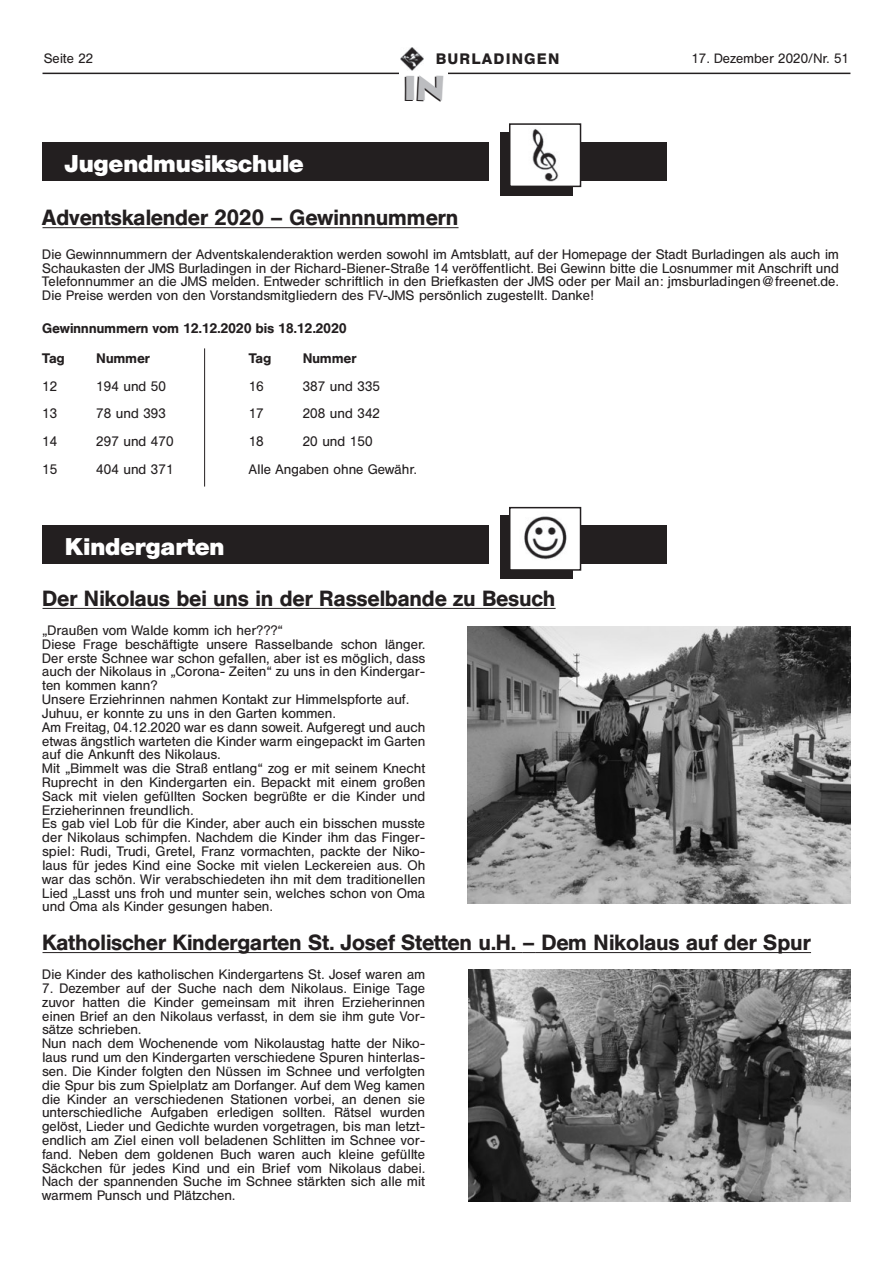
<style>
.page{position:relative;width:893px;height:1263px;background:#fff}
.page>*{position:absolute;margin:0;border:0;box-sizing:border-box;transform-origin:0 0}
.t1{font:34.5px "Lii Ack";color:#231f20}
.t2{font:24px "Hel Bol";color:#fff}
.t3{font:21.75px "Hel Med";color:#231f20}
.t4{font:15px "Hel Dem Bol";letter-spacing:.115em;color:#231f20}
.t5{font:13.65px/13.8px "Hel Reg";letter-spacing:.025em;color:#231f20}
.t6{font:13.65px "Hel Med";color:#231f20}
.t7{font:13.5px "Hel Reg";letter-spacing:.025em;color:#231f20}
</style>
<div class="page">
<hr style="left:43px;top:73px;width:807px;height:1px;background:#231f20">
<div style="left:400px;top:43px;width:48px;height:32px;background:#fff"></div>
<img style="left:400px;top:47px;width:24px;height:24px">
<div style="left:43px;top:142px;width:446px;height:38px;background:#231f20"></div>
<div style="left:500px;top:132px;width:73px;height:64px;background:#231f20"></div>
<div style="left:510px;top:124px;width:70px;height:62px;background:#fff"></div>
<img style="left:532px;top:129px;width:27px;height:53px">
<div style="left:509px;top:123px;width:72px;height:64px;border:2px solid #231f20"></div>
<div style="left:581px;top:142px;width:85px;height:38px;background:#231f20"></div>
<hr style="left:43px;top:227px;width:416px;height:1px;background:#231f20">
<hr style="left:204px;top:348px;width:1px;height:139px;background:#231f20">
<hr style="left:43px;top:608px;width:513px;height:1px;background:#231f20">
<div style="left:43px;top:525px;width:446px;height:39px;background:#231f20"></div>
<div style="left:500px;top:515px;width:73px;height:64px;background:#231f20"></div>
<div style="left:510px;top:508px;width:70px;height:62px;background:#fff"></div>
<img style="left:524px;top:516px;width:43px;height:44px">
<div style="left:509px;top:507px;width:72px;height:64px;border:2px solid #231f20"></div>
<div style="left:581px;top:525px;width:85px;height:39px;background:#231f20"></div>
<img style="left:468px;top:626px;width:382px;height:277px">
<hr style="left:43px;top:952px;width:480px;height:1px;background:#231f20">
<svg style="left:523px;top:952px;width:12px;height:1px"></svg>
<hr style="left:535px;top:952px;width:276px;height:1px;background:#231f20">
<img style="left:468px;top:969px;width:382px;height:232px">
<p class="t7" style="left:44px;top:51px;width:51px">Seite 22</p>
<p class="t4" style="left:436px;top:50px;width:124px">BURLADINGEN</p>
<p class="t7" style="left:692px;top:51px;width:159px">17. Dezember 2020/Nr. 51</p>
<h1 class="t1" style="left:401px;top:69px;width:45px">IN</h1>
<h2 class="t2" style="left:65px;top:150px;width:240px">Jugendmusikschule</h2>
<h3 class="t3" style="left:43px;top:206px;width:417px">Adventskalender 2020 – Gewinnnummern</h3>
<p class="t5" style="left:43px;top:247px;width:798px;text-align:justify">Die Gewinnnummern der Adventskalenderaktion werden sowohl im Amtsblatt, auf der Homepage der Stadt Burladingen als auch im Schaukasten der JMS Burladingen in der Richard-Biener-Straße 14 veröffentlicht. Bei Gewinn bitte die Losnummer mit Anschrift und Telefonnummer an die JMS melden. Entweder schriftlich in den Briefkasten der JMS oder per Mail an: jmsburladingen@freenet.de.<br>Die Preise werden von den Vorstandsmitgliedern des FV-JMS persönlich zugestellt. Danke!</p>
<p class="t6" style="left:43px;top:321px;width:306px">Gewinnnummern vom 12.12.2020 bis 18.12.2020</p>
<p class="t6" style="left:43px;top:351px;width:24px">Tag</p>
<p class="t6" style="left:97px;top:351px;width:55px">Nummer</p>
<p class="t5" style="left:43px;top:379px;width:16px">12</p>
<p class="t5" style="left:97px;top:379px;width:71px">194 und 50</p>
<p class="t5" style="left:43px;top:407px;width:16px">13</p>
<p class="t5" style="left:97px;top:407px;width:71px">78 und 393</p>
<p class="t5" style="left:43px;top:434px;width:16px">14</p>
<p class="t5" style="left:97px;top:434px;width:79px">297 und 470</p>
<p class="t5" style="left:43px;top:462px;width:16px">15</p>
<p class="t5" style="left:97px;top:462px;width:79px">404 und 371</p>
<p class="t6" style="left:249px;top:351px;width:24px">Tag</p>
<p class="t6" style="left:303px;top:351px;width:55px">Nummer</p>
<p class="t5" style="left:249px;top:379px;width:16px">16</p>
<p class="t5" style="left:303px;top:379px;width:79px">387 und 335</p>
<p class="t5" style="left:249px;top:407px;width:16px">17</p>
<p class="t5" style="left:303px;top:407px;width:79px">208 und 342</p>
<p class="t5" style="left:249px;top:434px;width:16px">18</p>
<p class="t5" style="left:249px;top:427px;width:169px;line-height:27.6px;text-indent:54px">20 und 150<br>Alle Angaben ohne Gewähr.</p>
<h2 class="t2" style="left:65px;top:533px;width:161px">Kindergarten</h2>
<h3 class="t3" style="left:43px;top:587px;width:515px">Der Nikolaus bei uns in der Rasselbande zu Besuch</h3>
<p class="t5" style="left:43px;top:623px;width:384px">„Draußen vom Walde komm ich her???“<br>Diese Frage beschäftigte unsere Rasselbande schon länger.<br>Der erste Schnee war schon gefallen, aber ist es möglich, dass auch der Nikolaus in „Corona- Zeiten“ zu uns in den Kindergar&shy;ten kommen kann?<br>Unsere Erziehrinnen nahmen Kontakt zur Himmelspforte auf.<br>Juhuu, er konnte zu uns in den Garten kommen.<br>Am Freitag, 04.12.2020 war es dann soweit. Aufgeregt und auch etwas ängstlich warteten die Kinder warm eingepackt im Garten auf die Ankunft des Nikolaus.<br>Mit „Bimmelt was die Straß entlang“ zog er mit seinem Knecht Ruprecht in den Kindergarten ein. Bepackt mit einem großen Sack mit vielen gefüllten Socken begrüßte er die Kinder und Erzieherinnen freundlich.<br>Es gab viel Lob für die Kinder, aber auch ein bisschen musste der Nikolaus schimpfen. Nachdem die Kinder ihm das Finger&shy;spiel: Rudi, Trudi, Gretel, Franz vormachten, packte der Niko&shy;laus für jedes Kind eine Socke mit vielen Leckereien aus. Oh war das schön. Wir verabschiedeten ihn mit dem traditionellen Lied „Lasst uns froh und munter sein, welches schon von Oma und Oma als Kinder gesungen haben.</p>
<h3 class="t3" style="left:43px;top:931px;width:770px">Katholischer Kindergarten St. Josef Stetten u.H. – Dem Nikolaus auf der Spur</h3>
<p class="t5" style="left:43px;top:967px;width:384px">Die Kinder des katholischen Kindergartens St. Josef waren am</p>
<p class="t5" style="left:42px;top:981px;width:384px">7. Dezember auf der Suche nach dem Nikolaus. Einige Tage zuvor hatten die Kinder gemeinsam mit ihren Erzieherinnen einen Brief an den Nikolaus verfasst, in dem sie ihm gute Vor&shy;sätze schrieben.<br>Nun nach dem Wochenende vom Nikolaustag hatte der Niko&shy;laus rund um den Kindergarten verschiedene Spuren hinterlas&shy;sen. Die Kinder folgten den Nüssen im Schnee und verfolgten die Spur bis zum Spielplatz am Dorfanger. Auf dem Weg kamen die Kinder an verschiedenen Stationen vorbei, an denen sie unterschiedliche Aufgaben erledigen sollten. Rätsel wurden gelöst, Lieder und Gedichte wurden vorgetragen, bis man letzt&shy;endlich am Ziel einen voll beladenen Schlitten im Schnee vor&shy;fand. Neben dem goldenen Buch waren auch kleine gefüllte Säckchen für jedes Kind und ein Brief vom Nikolaus dabei.<br>Nach der spannenden Suche im Schnee stärkten sich alle mit warmem Punsch und Plätzchen.</p>
</div>
